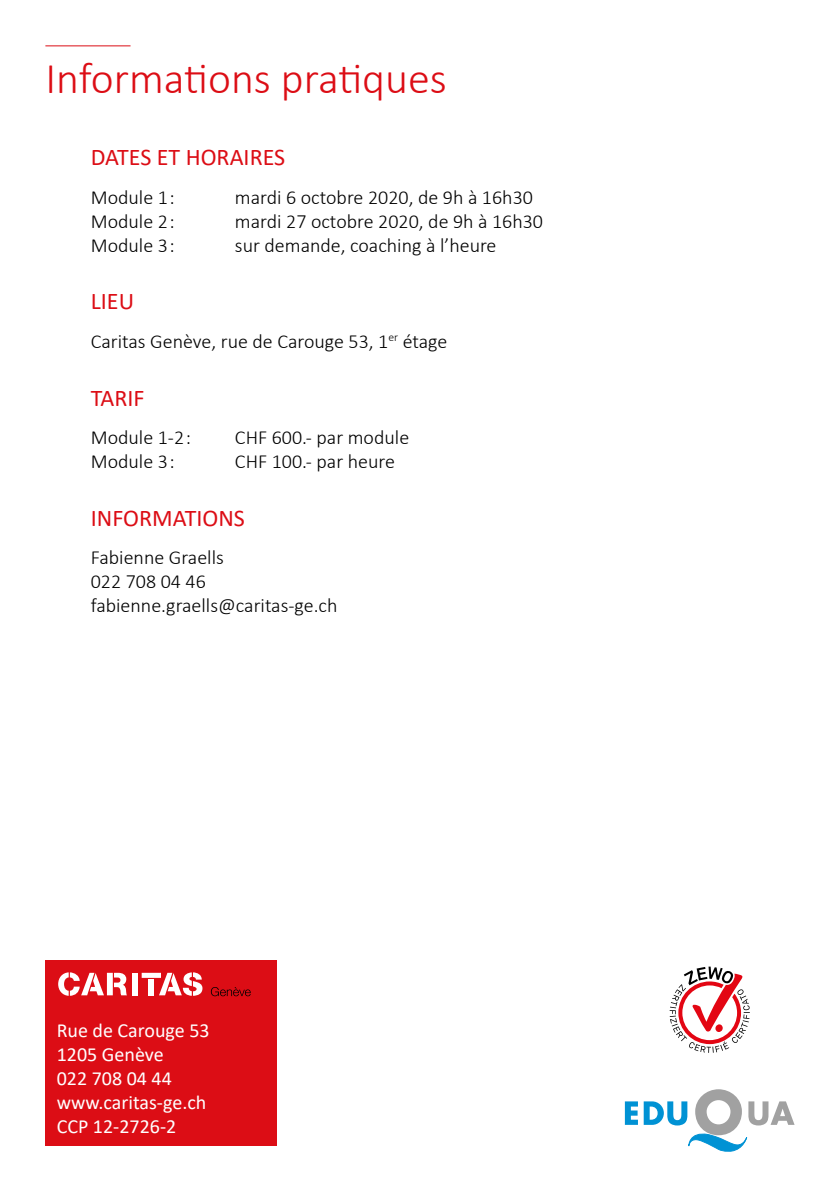
<style>
.page{position:relative;width:840px;height:1191px;background:#fff}
.page>*{position:absolute;margin:0;border:0;box-sizing:border-box;transform-origin:0 0}
.t1{font:300 44px "Calibri";color:#dc0d15}
.t2{font:24px "Calibri";color:#dc0d15}
.t3{font:300 20px/24px "Calibri";color:#000}
.t4{font:20px/24px "Calibri";color:#fff}
</style>
<div class="page">
<div style="left:45px;top:960px;width:231px;height:185px;background:#dc0d15"></div>
<svg style="left:624px;top:1101px;width:13px;height:23px"></svg>
<svg style="left:643px;top:1089px;width:151px;height:62px"></svg>
<svg style="left:669px;top:966px;width:80px;height:86px"></svg>
<div style="left:132px;top:972px;width:6px;height:23px;background:#fff"></div>
<svg style="left:58px;top:972px;width:69px;height:23px"></svg>
<svg style="left:142px;top:972px;width:60px;height:23px"></svg>
<svg style="left:211px;top:987px;width:39px;height:9px"></svg>
<hr style="left:45px;top:45px;width:85px;height:1px;background:#dc0d15">
<h1 class="t1" style="left:45px;top:52px;width:403px">Informations pratiques</h1>
<p class="t2" style="left:91px;top:141px;width:196px">DATES ET HORAIRES</p>
<p class="t3" style="left:91px;top:185px;width:85px">Module 1 :</p>
<p class="t3" style="left:235px;top:185px;width:299px">mardi 6 octobre 2020, de 9h à 16h30</p>
<p class="t3" style="left:91px;top:209px;width:85px">Module 2 :</p>
<p class="t3" style="left:235px;top:209px;width:309px">mardi 27 octobre 2020, de 9h à 16h30</p>
<p class="t3" style="left:91px;top:233px;width:85px">Module 3 :</p>
<p class="t3" style="left:235px;top:233px;width:263px">sur demande, coaching à l’heure</p>
<p class="t2" style="left:91px;top:285px;width:45px">LIEU</p>
<p class="t3" style="left:91px;top:329px;width:358px">Caritas Genève, rue de Carouge 53, 1<sup>er</sup> étage</p>
<p class="t2" style="left:91px;top:381px;width:55px">TARIF</p>
<p class="t3" style="left:91px;top:425px;width:102px">Module 1-2 :</p>
<p class="t3" style="left:235px;top:425px;width:176px">CHF 600.- par module</p>
<p class="t3" style="left:91px;top:449px;width:85px">Module 3 :</p>
<p class="t3" style="left:235px;top:449px;width:161px">CHF 100.- par heure</p>
<p class="t2" style="left:91px;top:501px;width:155px">INFORMATIONS</p>
<p class="t3" style="left:91px;top:545px;width:248px">Fabienne Graells<br>022 708 04 46 fabienne.graells@caritas-ge.ch</p>
<p class="t4" style="left:57px;top:1018px;width:154px">Rue de Carouge 53<br>1205 Genève<br>022 708 04 44 www.caritas-ge.ch<br>CCP 12-2726-2</p>
</div>
